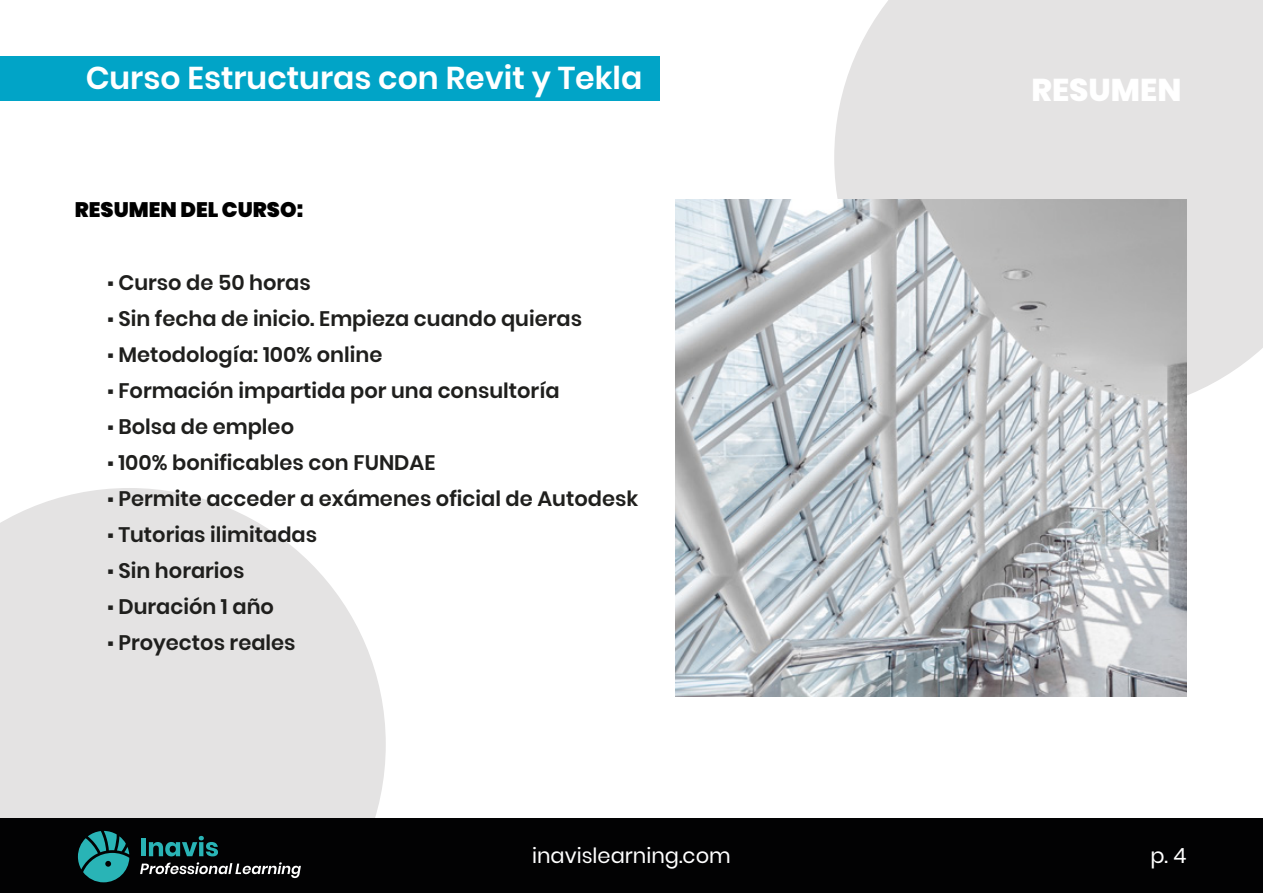
<style>
.page{position:relative;width:1263px;height:893px;background:#fff}
.page>*{position:absolute;margin:0;border:0;box-sizing:border-box;transform-origin:0 0}
.t1{font:600 31.5px "Poppins";color:#fff}
.t2{font:800 31.5px "Poppins";color:#fff}
.t3{font:600 21px/36px "Poppins";color:#1f1f1d}
.t4{font:21px "Poppins";color:#fff}
.t5{font:900 21px "Poppins";color:#000}
.s1{font-weight:900}
</style>
<div class="page">
<svg style="left:0;top:488px;width:386px;height:330px;background:#e7e6e6"></svg>
<div style="left:834px;top:0;width:429px;height:414px;background:#e4e3e3"></div>
<div style="left:0;top:818px;width:1263px;height:75px;background:#020203"></div>
<hr style="left:142px;top:838px;width:4px;height:18px;background:#29b4b6">
<svg style="left:149px;top:836px;width:69px;height:20px"></svg>
<svg style="left:140px;top:862px;width:161px;height:16px"></svg>
<svg style="left:78px;top:831px;width:51px;height:51px"></svg>
<img style="left:675px;top:200px;width:511px;height:497px">
<div style="left:0;top:56px;width:659px;height:44px;background:#01a4c7"></div>
<h1 class="t1" style="left:86px;top:59px;width:558px">Curso Estructuras con Revit y Tekla</h1>
<p class="t5" style="left:75px;top:197px;width:230px">RESUMEN DEL CURSO:</p>
<p class="t3" style="left:107px;top:265px;width:532px"><span class="s1">·</span> Curso de 50 horas<br><span class="s1">·</span> Sin fecha de inicio. Empieza cuando quieras<br><span class="s1">·</span> Metodología: 100% online<br><span class="s1">·</span> Formación impartida por una consultoría<br><span class="s1">·</span> Bolsa de empleo<br><span class="s1">·</span> 100% bonificables con FUNDAE<br><span class="s1">·</span> Permite acceder a exámenes oficial de Autodesk <span class="s1">·</span> Tutorias ilimitadas<br><span class="s1">·</span> Sin horarios<br><span class="s1">·</span> Duración 1 año<br><span class="s1">·</span> Proyectos reales</p>
<h1 class="t2" style="left:1031px;top:72px;width:152px">RESUMEN</h1>
<p class="t4" style="left:532px;top:844px;width:200px">inavislearning.com</p>
<p class="t4" style="left:1150px;top:844px;width:37px">p. 4</p>
</div>
